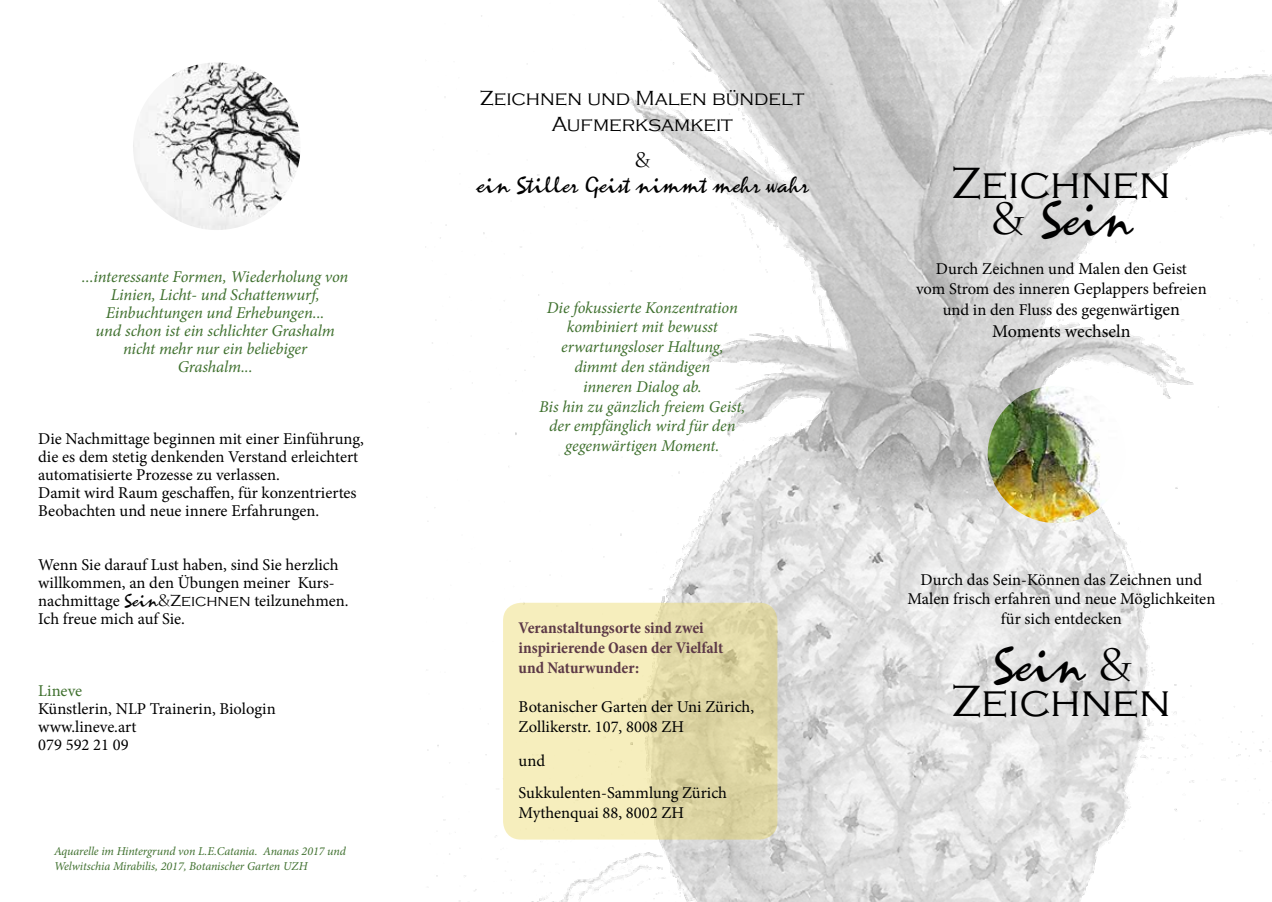
<style>
.page{position:relative;width:1272px;height:902px;background:#fff}
.page>*{position:absolute;margin:0;border:0;box-sizing:border-box;transform-origin:0 0}
.t1{font:300 45px "Copperplate Gothic";color:#000}
.t2{font:45px "Borealis";color:#000}
.t3{font:300 21px/25.2px "Copperplate Gothic";color:#000;text-align:center}
.t4{font:21px "Borealis";color:#000}
.t5{font:21px "Charlemagne Std";color:#000}
.t6{font:18px "Minion Pro";letter-spacing:-.005em;color:#000}
.t7{font:16.5px/18px "Minion Pro";color:#000}
.t8{font:italic 16.5px/19.8px "Minion Pro";letter-spacing:-.01em;color:#3f702e;text-align:center}
.t9{font:700 condensed 16.5px/19.8px "Minion Pro";color:#5d3a47}
.t10{font:16.5px "Minion Pro";color:#3f702e}
.t11{font:italic 12px/14.4px "Minion Pro";letter-spacing:-.01em;color:#3f702e}
.s1{font-family:"Borealis"}
.s2{font-family:"Charlemagne Std"}
.s3{font-family:"Copperplate Gothic";font-weight:300}
.s4{font-size:18px}
</style>
<div class="page">
<img style="left:425px;top:0;width:846px;height:901px">
<img style="left:987px;top:386px;width:138px;height:137px;border-radius:69px">
<svg style="left:503px;top:602px;width:274px;height:237px;background:#eae2b1"></svg>
<img style="left:133px;top:62px;width:167px;height:168px;border-radius:84px">
<p class="t8" style="left:82px;top:267px;width:268px;line-height:18px">...interessante Formen, Wiederholung von<br>Linien, Licht- und Schattenwurf,<br>Einbuchtungen und Erhebungen...<br>und schon ist ein schlichter Grashalm nicht mehr nur ein beliebiger<br>Grashalm...</p>
<p class="t7" style="left:38px;top:429px;width:327px">Die Nachmittage beginnen mit einer Einführung, die es dem stetig denkenden Verstand erleichtert automatisierte Prozesse zu verlassen.<br>Damit wird Raum geschaffen, für konzentriertes Beobachten und neue innere Erfahrungen.</p>
<p class="t7" style="left:38px;top:555px;width:312px">Wenn Sie darauf Lust haben, sind Sie herzlich willkommen, an den Übungen meiner Kurs&shy;nachmittage <span class="s1">Sein</span><span class="s2">&amp;</span><span class="s3">Zeichnen</span> teilzunehmen.<br>Ich freue mich auf Sie.</p>
<p class="t10" style="left:38px;top:679px;width:46px">Lineve</p>
<p class="t7" style="left:38px;top:699px;width:239px">Künstlerin, NLP Trainerin, Biologin www.lineve.art<br>079 592 21 09</p>
<p class="t11" style="left:54px;top:844px;width:293px">Aquarelle im Hintergrund von L.E.Catania. Ananas 2017 und<br>Welwitschia Mirabilis, 2017, Botanischer Garten UZH</p>
<p class="t3" style="left:480px;top:86px;width:325px">Zeichnen und Malen bündelt<br>Aufmerksamkeit</p>
<p class="t5" style="left:634px;top:147px;width:18px">&amp;</p>
<p class="t4" style="left:476px;top:172px;width:334px">ein Stiller Geist nimmt mehr wahr</p>
<p class="t8" style="left:539px;top:297px;width:208px">Die fokussierte Konzentration kombiniert mit bewusst erwartungsloser Haltung, dimmt den ständigen<br>inneren Dialog ab.<br>Bis hin zu gänzlich freiem Geist, der empfänglich wird für den gegenwärtigen Moment.</p>
<p class="t9" style="left:518px;top:618px;width:206px">Veranstaltungsorte sind zwei inspirierende Oasen der Vielfalt und Naturwunder:</p>
<p class="t7" style="left:518px;top:697px;width:237px;line-height:19.8px">Botanischer Garten der Uni Zürich,<br>Zollikerstr. 107, 8008 ZH</p>
<p class="t7" style="left:518px;top:745px;width:210px;line-height:31.8px">und<br>Sukkulenten-Sammlung Zürich</p>
<p class="t7" style="left:518px;top:803px;width:167px">Mythenquai 88, 8002 ZH</p>
<h1 class="t1" style="left:952px;top:159px;width:220px">Zeichnen</h1>
<h1 class="t2" style="left:990px;top:191px;width:143px"><span class="s2">&amp;</span> Sein</h1>
<p class="t7" style="left:916px;top:259px;width:292px;line-height:19.8px;text-align:center">Durch Zeichnen und Malen den Geist<br>vom Strom des inneren Geplappers befreien</p>
<p class="t7" style="left:942px;top:301px;width:239px">und in den Fluss des gegenwär<span class="s4">tigen</span></p>
<p class="t6" style="left:992px;top:319px;width:140px">Moments wechseln</p>
<p class="t7" style="left:907px;top:569px;width:309px;line-height:19.8px;text-align:center">Durch das Sein-Können das Zeichnen und<br>Malen frisch erfahren und neue Möglichkeiten für sich entdecken</p>
<h1 class="t2" style="left:990px;top:637px;width:143px">Sein <span class="s2">&amp;</span></h1>
<h1 class="t1" style="left:952px;top:676px;width:220px">Zeichnen</h1>
</div>
